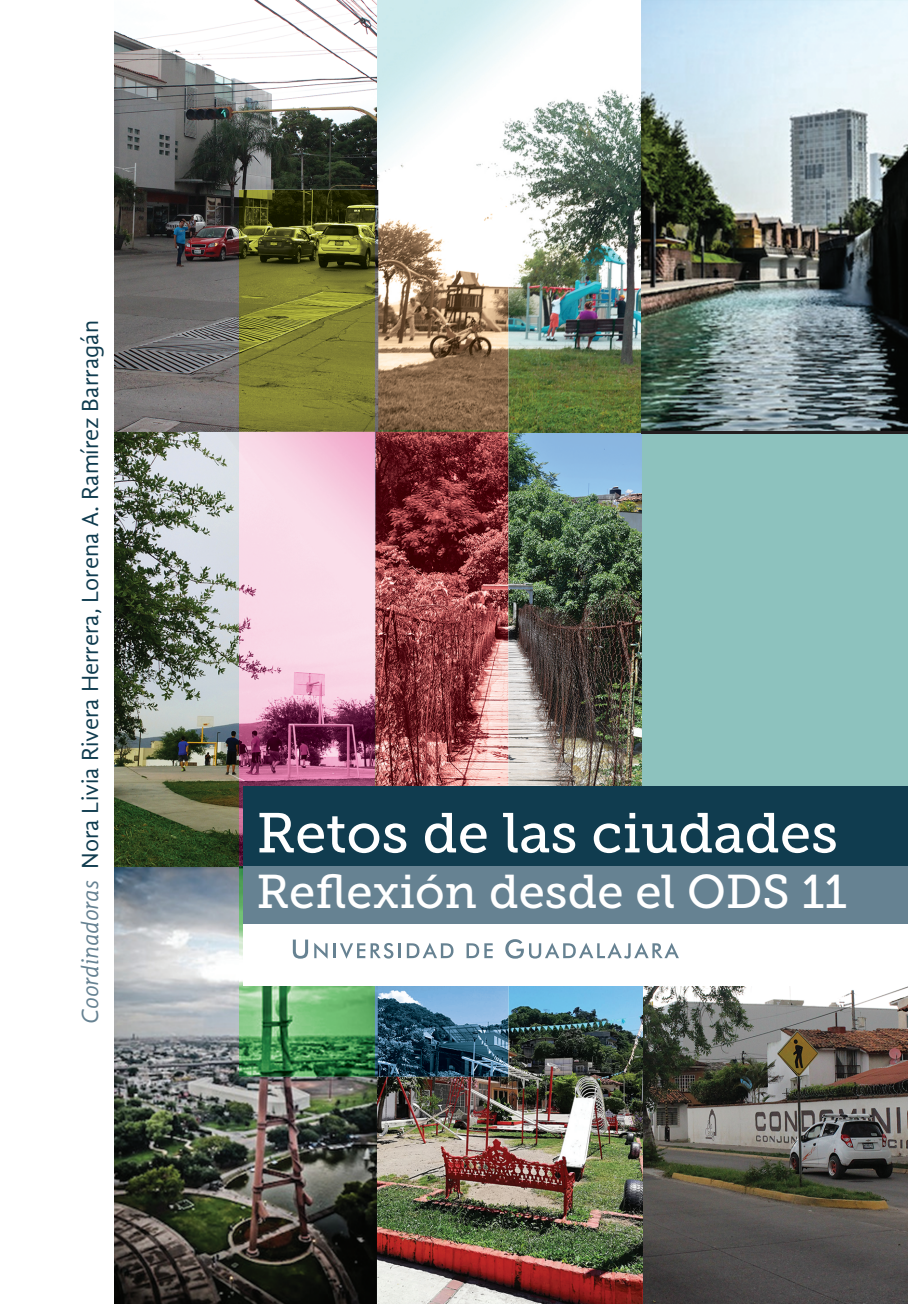
<style>
.page{position:relative;width:908px;height:1304px;background:#fff}
.page>*{position:absolute;margin:0;border:0;box-sizing:border-box;transform-origin:0 0}
.t1{font:56px "Museo Slab 500";color:#fff}
.t2{font:47.2px "Museo Slab 500";color:#fff}
.t3{font:24px "Gandhi Sans";color:#103c4f}
.s1{font-style:italic;color:#668292}
</style>
<div class="page">
<img style="left:114px;top:23px;width:125px;height:1281px">
<img style="left:239px;top:0;width:668px;height:1304px">
<div style="left:243px;top:924px;width:664px;height:61px;background:#fff"></div>
<div style="left:243px;top:786px;width:664px;height:82px;background:#103c4f"></div>
<div style="left:243px;top:866px;width:664px;height:58px;background:#668292"></div>
<hr style="left:641px;top:431px;width:266px;height:2px;background:#231f20">
<svg style="left:293px;top:940px;width:15px;height:19px"></svg>
<svg style="left:314px;top:943px;width:13px;height:16px"></svg>
<hr style="left:333px;top:943px;width:3px;height:15px;background:#668292">
<svg style="left:340px;top:943px;width:53px;height:16px"></svg>
<hr style="left:398px;top:943px;width:3px;height:15px;background:#668292">
<svg style="left:406px;top:943px;width:47px;height:15px"></svg>
<svg style="left:466px;top:943px;width:26px;height:15px"></svg>
<svg style="left:505px;top:939px;width:173px;height:20px"></svg>
<p class="t3" style="left:76px;top:1024px;width:706px;rotate:-90deg"><span class="s1">Coordinadoras</span> Nora Livia Rivera Herrera, Lorena A. Ramírez Barragán</p>
<h1 class="t1" style="left:256px;top:802px;width:582px">Retos de las ciudades</h1>
<h2 class="t2" style="left:256px;top:865px;width:591px">Reflexión desde el ODS 11</h2>
</div>
